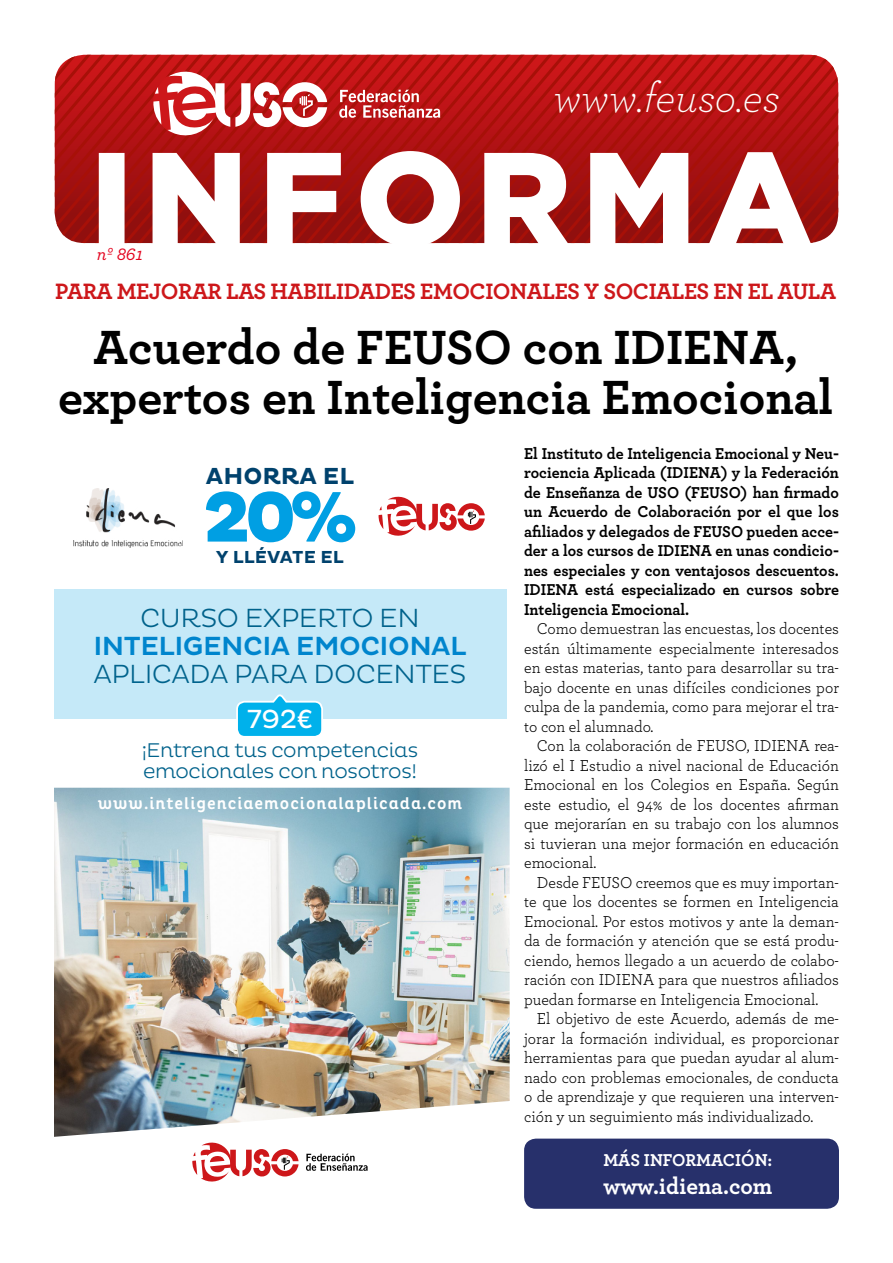
<style>
.page{position:relative;width:893px;height:1263px;background:#fff}
.page>*{position:absolute;margin:0;border:0;box-sizing:border-box;transform-origin:0 0}
.t1{font:800 72.75px "Pluto";color:#009fe3}
.t2{font:700 50.4px/49.7px "Archer Pro";color:#000;text-align:center}
.t3{font:italic 300 43.2px "Archer Pro";color:#fff}
.t4{font:500 26.7px "Pluto";letter-spacing:-.02em;color:#0085cd}
.t5{font:300 26.7px "Pluto";letter-spacing:-.02em;color:#00638d}
.t6{font:300 26.7px "Pluto";letter-spacing:-.02em;color:#00628b}
.t7{font:26.7px "Pluto";color:#fff}
.t8{font:700 24px "Archer Pro";color:#fff}
.t9{font:700 23.7px "Pluto";color:#00426d}
.t10{font:700 23.4px "Archer Pro";letter-spacing:-.02em;color:#cd171a}
.t11{font:300 20.25px/21.1px "Pluto";letter-spacing:-.02em;color:#00628b}
.t12{font:italic 500 18.15px "Archer Pro";color:#e30520}
.t13{font:700 18px "Archer Pro";color:#fff}
.t14{font:700 17.7px "Pluto";color:#00426d}
.t15{font:16.5px/19.5px "Archer Pro";color:#000;text-align:justify;scale:.96 1}
.t16{font:700 16.5px/19.5px "Archer Pro";color:#000;text-align:justify;scale:.96 1}
.t17{font:500 16.5px "Pluto Cond";letter-spacing:.06em;color:#fff}
</style>
<div class="page">
<svg style="left:124px;top:243px;width:660px;height:1px"></svg>
<svg style="left:55px;top:55px;width:783px;height:188px"></svg>
<div style="left:54px;top:589px;width:452px;height:130px;background:#c5e9f8"></div>
<img style="left:54px;top:788px;width:456px;height:349px">
<svg style="left:306px;top:1153px;width:62px;height:18px"></svg>
<svg style="left:192px;top:1142px;width:107px;height:40px"></svg>
<svg style="left:378px;top:496px;width:107px;height:40px"></svg>
<svg style="left:236px;top:694px;width:87px;height:42px"></svg>
<img style="left:73px;top:489px;width:109px;height:58px">
<div style="left:524px;top:1138px;width:315px;height:71px;background:#27306b;border-radius:12px"></div>
<p class="t12" style="left:97px;top:241px;width:47px">nº 861</p>
<h3 class="t3" style="left:554px;top:68px;width:228px">www.feuso.es</h3>
<h3 class="t10" style="left:55px;top:273px;width:782px">PARA MEJORAR LAS HABILIDADES EMOCIONALES Y SOCIALES EN EL AULA</h3>
<h2 class="t2" style="left:58px;top:319px;width:776px">Acuerdo de FEUSO con IDIENA, expertos en Inteligencia Emocional</h2>
<h3 class="t9" style="left:206px;top:462px;width:150px">AHORRA EL</h3>
<h1 class="t1" style="left:202px;top:475px;width:157px">20%</h1>
<p class="t14" style="left:216px;top:547px;width:129px">Y LLÉVATE EL</p>
<h3 class="t6" style="left:140px;top:603px;width:281px">CURSO EXPERTO EN</h3>
<h3 class="t4" style="left:93px;top:631px;width:375px">INTELIGENCIA EMOCIONAL</h3>
<h3 class="t5" style="left:93px;top:659px;width:375px">APLICADA PARA DOCENTES</h3>
<h3 class="t7" style="left:247px;top:704px;width:67px">792€</h3>
<p class="t11" style="left:142px;top:740px;width:278px">¡Entrena tus competencias emocionales con nosotros!</p>
<p class="t17" style="left:98px;top:794px;width:366px">www.inteligenciaemocionalaplicada.com</p>
<p class="t16" style="left:524px;top:442px;width:330px">El Instituto de Inteligencia Emocional y Neu&shy;rociencia Aplicada (IDIENA) y la Federación de Enseñanza de USO (FEUSO) han firmado un Acuerdo de Colaboración por el que los afiliados y delegados de FEUSO pueden acce&shy;der a los cursos de IDIENA en unas condicio&shy;nes especiales y con ventajosos descuentos.<br>IDIENA está especializado en cursos sobre Inteligencia Emocional.</p>
<p class="t15" style="left:524px;top:618px;width:330px;text-indent:13px">Como demuestran las encuestas, los docentes están últimamente especialmente interesados en estas materias, tanto para desarrollar su tra&shy;bajo docente en unas difíciles condiciones por culpa de la pandemia, como para mejorar el tra&shy;to con el alumnado.</p>
<p class="t15" style="left:524px;top:735px;width:330px;text-indent:13px">Con la colaboración de FEUSO, IDIENA rea&shy;lizó el I Estudio a nivel nacional de Educación Emocional en los Colegios en España. Según este estudio, el 94% de los docentes afirman que mejorarían en su trabajo con los alumnos si tuvieran una mejor formación en educación emocional.</p>
<p class="t15" style="left:524px;top:872px;width:329px;text-indent:13px">Desde FEUSO creemos que es muy importan&shy;te que los docentes se formen en Inteligencia Emocional. Por estos motivos y ante la deman&shy;da de formación y atención que se está produ&shy;ciendo, hemos llegado a un acuerdo de colabo&shy;ración con IDIENA para que nuestros afiliados puedan formarse en Inteligencia Emocional.</p>
<p class="t15" style="left:524px;top:1008px;width:330px;text-indent:13px">El objetivo de este Acuerdo, además de me&shy;jorar la formación individual, es proporcionar herramientas para que puedan ayudar al alum&shy;nado con problemas emocionales, de conducta o de aprendizaje y que requieren una interven&shy;ción y un seguimiento más individualizado.</p>
<p class="t13" style="left:603px;top:1145px;width:171px">MÁS INFORMACIÓN:</p>
<h3 class="t8" style="left:603px;top:1167px;width:170px">www.idiena.com</h3>
</div>
